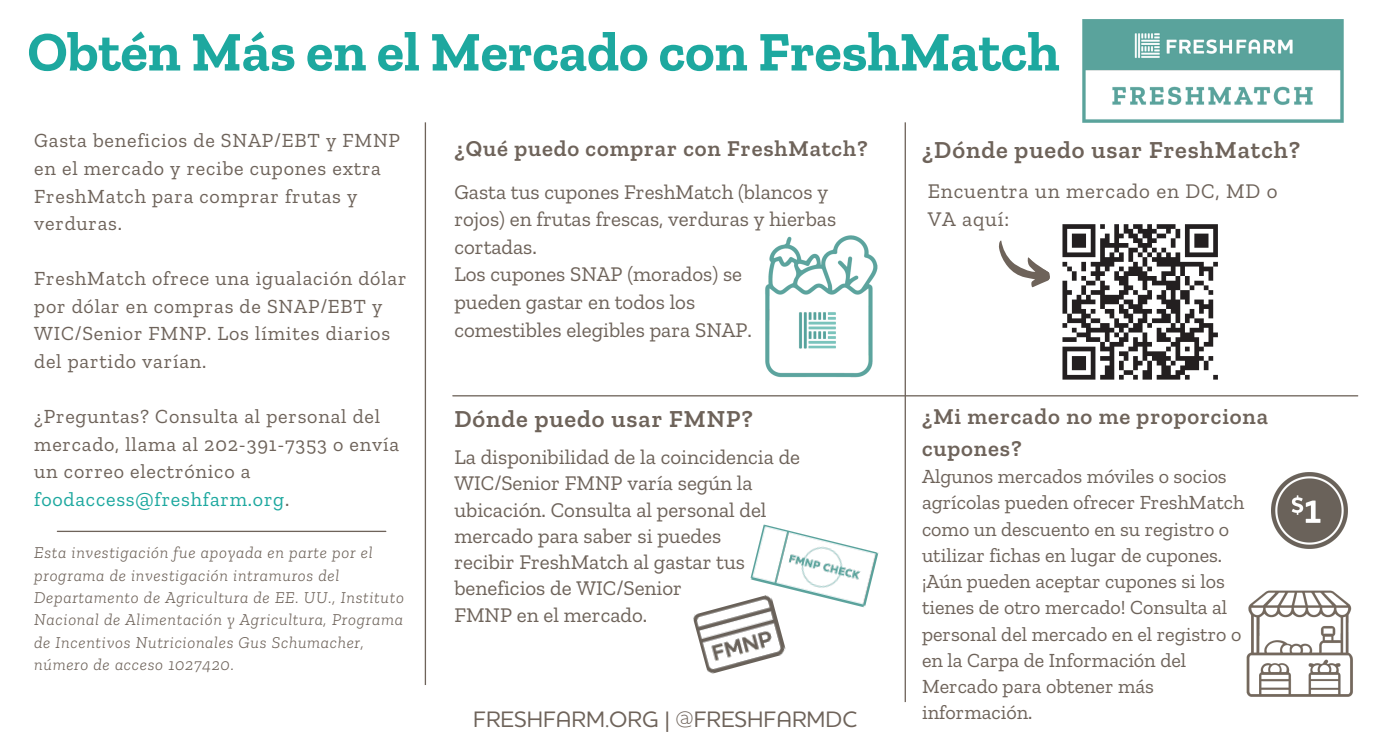
<style>
.page{position:relative;width:1386px;height:756px;background:#fff}
.page>*{position:absolute;margin:0;border:0;box-sizing:border-box;transform-origin:0 0}
.t1{font:700 56px "Zilla Slab";color:#1da89f}
.t2{font:600 24.5px "Zilla Slab";letter-spacing:.04em;color:#6e635a}
.t3{font:600 22.75px/31.5px "Zilla Slab";letter-spacing:.04em;color:#6e635a}
.t4{font:500 22.75px "Houschka Pro";color:#6e635a}
.t5{font:21px/26.2px "Zilla Slab";color:#6e635a}
.t6{font:21px/28.9px "Zilla Slab";letter-spacing:.04em;color:#6e635a}
.t7{font:20.12px/27.7px "Zilla Slab";letter-spacing:.04em;color:#6e635a}
.t8{font:20.12px/26.2px "Zilla Slab";color:#6e635a}
.t9{font:italic 300 16.62px/22.4px "Zilla Slab";letter-spacing:.04em;color:#6e635a}
.s1{color:#1da89f}
</style>
<div class="page">
<hr style="left:425px;top:122px;width:1px;height:563px;background:#6e635a">
<hr style="left:453px;top:395px;width:905px;height:1px;background:#6e635a">
<hr style="left:905px;top:122px;width:1px;height:580px;background:#6e635a">
<img style="left:1082px;top:19px;width:261px;height:104px">
<img style="left:750px;top:525px;width:128px;height:83px">
<svg style="left:998px;top:224px;width:220px;height:156px"></svg>
<img style="left:765px;top:235px;width:113px;height:143px">
<img style="left:1246px;top:590px;width:107px;height:107px">
<img style="left:1271px;top:472px;width:76px;height:76px">
<hr style="left:57px;top:531px;width:329px;height:1px;background:#6e635a">
<img style="left:693px;top:594px;width:94px;height:80px">
<h4 class="t1" style="left:28px;top:18px;width:1034px">Obtén Más en el Mercado con FreshMatch</h4>
<h4 class="t7" style="left:34px;top:127px;width:368px">Gasta beneficios de SNAP/EBT y FMNP en el mercado y recibe cupones extra<br>FreshMatch para comprar frutas y verduras.</h4>
<h4 class="t7" style="left:34px;top:265px;width:374px">FreshMatch ofrece una igualación dólar por dólar en compras de SNAP/EBT y<br>WIC/Senior FMNP. Los límites diarios del partido varían.</h4>
<p class="t7" style="left:34px;top:402px;width:367px">¿Preguntas? Consulta al personal del mercado, llama al 202-391-7353 o envía un correo electrónico a <span class="s1">foodaccess@freshfarm.org</span>.</p>
<p class="t9" style="left:34px;top:541px;width:371px">Esta investigación fue apoyada en parte por el programa de investigación intramuros del Departamento de Agricultura de EE. UU., Instituto Nacional de Alimentación y Agricultura, Programa de Incentivos Nutricionales Gus Schumacher, número de acceso 1027420.</p>
<h3 class="t3" style="left:454px;top:132px;width:415px">¿Qué puedo comprar con FreshMatch?</h3>
<h3 class="t5" style="left:454px;top:178px;width:383px;line-height:27.7px">Gasta tus cupones FreshMatch (blancos y rojos) en frutas frescas, verduras y hierbas cortadas.<br>Los cupones SNAP (morados) se<br>pueden gastar en todos los<br>comestibles elegibles para SNAP.</h3>
<p class="t2" style="left:922px;top:135px;width:380px">¿Dónde puedo usar FreshMatch?</p>
<p class="t6" style="left:928px;top:176px;width:351px">Encuentra un mercado en DC, MD o<br>VA aquí:</p>
<h3 class="t2" style="left:454px;top:404px;width:300px">Dónde puedo usar FMNP?</h3>
<h4 class="t3" style="left:922px;top:401px;width:348px">¿Mi mercado no me proporciona cupones?</h4>
<p class="t5" style="left:454px;top:444px;width:347px">La disponibilidad de la coincidencia de<br>WIC/Senior FMNP varía según la ubicación. Consulta al personal del mercado para saber si puedes<br>recibir FreshMatch al gastar tus beneficios de WIC/Senior<br>FMNP en el mercado.</p>
<h3 class="t8" style="left:922px;top:463px;width:324px">Algunos mercados móviles o socios agrícolas pueden ofrecer FreshMatch como un descuento en su registro o utilizar fichas en lugar de cupones. ¡Aún pueden aceptar cupones si los tienes de otro mercado! Consulta al personal del mercado en el registro o en la Carpa de Información del<br>Mercado para obtener más información.</h3>
<p class="t4" style="left:473px;top:710px;width:386px">FRESHFARM.ORG | @FRESHFARMDC</p>
</div>
